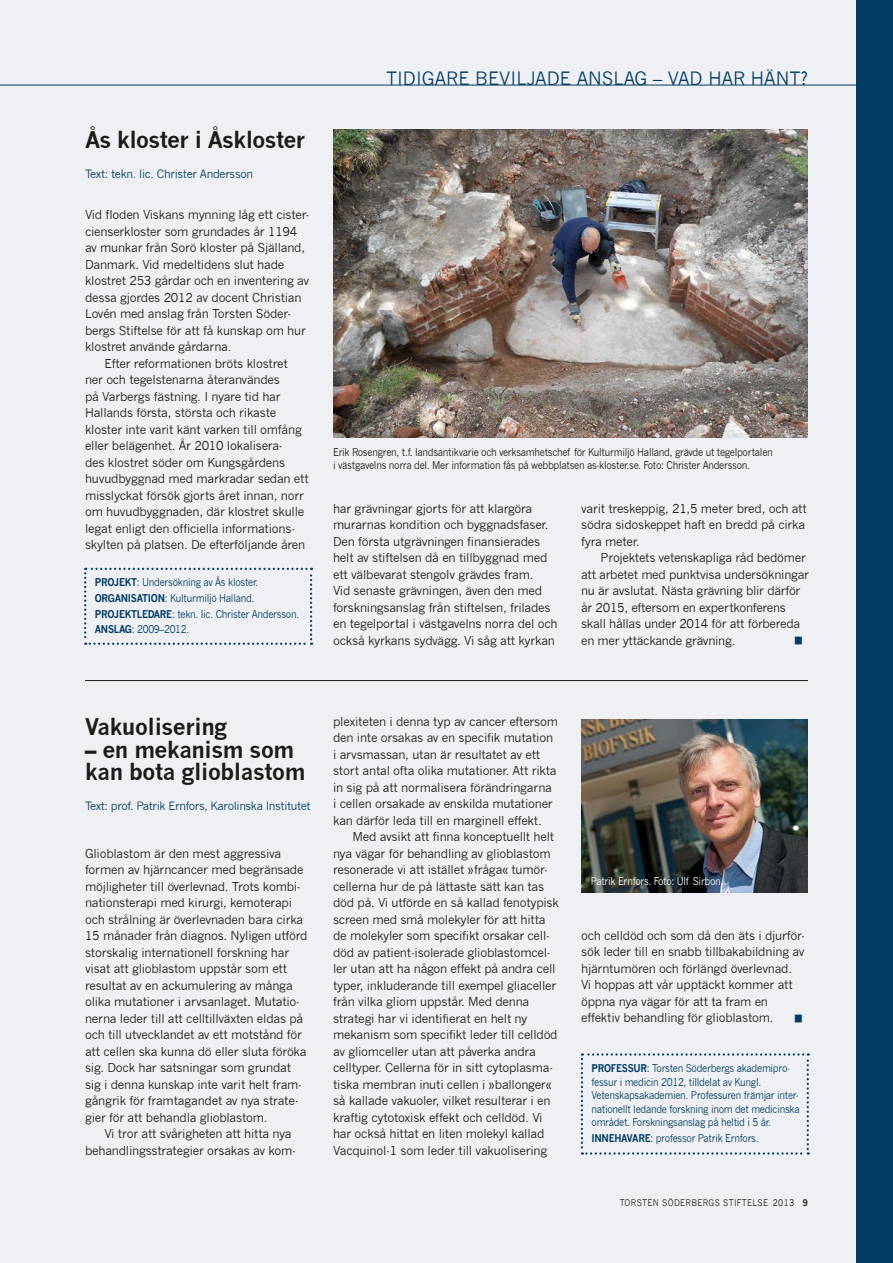
<style>
.page{position:relative;width:893px;height:1263px;background:#eff0f3}
.page>*{position:absolute;margin:0;border:0;box-sizing:border-box;transform-origin:0 0}
.t1{font:700 22.5px/22.5px "News Gothic";letter-spacing:-.02em;color:#1c1b1a}
.t2{font:18px "News Gothic";color:#003c64}
.t3{font:12px/16.5px "News Gothic";letter-spacing:-.02em;color:#1c1b1a}
.t4{font:11.25px "News Gothic";letter-spacing:-.035em;color:#003c64}
.t5{font:10.5px/13.5px "News Gothic";letter-spacing:-.03em;color:#003c64;scale:.9 1}
.t6{font:10.5px/12.6px "News Gothic";letter-spacing:-.03em;color:#1c1b1a;scale:.9 1}
.t7{font:700 10.5px/15.6px "News Gothic";letter-spacing:-.03em;color:#003c64;scale:.9 1}
.t8{font:10.5px "News Gothic";letter-spacing:-.03em;color:#fff;scale:.9 1}
.t9{font:9px "News Gothic";letter-spacing:.04em;color:#1c1b1a;scale:.9 1}
.s1{font-weight:700}
.s2{font-weight:400}
</style>
<div class="page">
<img style="left:333px;top:130px;width:475px;height:307px">
<svg style="left:84px;top:568px;width:228px;height:77px"></svg>
<svg style="left:581px;top:1053px;width:228px;height:101px"></svg>
<img style="left:581px;top:719px;width:227px;height:173px">
<div style="left:857px;top:0;width:36px;height:1263px;background:#003c64"></div>
<hr style="left:85px;top:680px;width:723px;height:1px;background:#1c1b1a">
<hr style="left:0;top:85px;width:863px;height:1px;background:#003c64">
<h1 class="t1" style="left:85px;top:128px;width:222px">Ås kloster i Åskloster</h1>
<p class="t4" style="left:85px;top:167px;width:170px">Text: tekn. lic. Christer Andersson</p>
<p class="t3" style="left:85px;top:207px;width:226px">Vid floden Viskans mynning låg ett cister-</p>
<p class="t3" style="left:85px;top:223px;width:214px">cienserkloster som grundades år 1194</p>
<p class="t3" style="left:85px;top:240px;width:222px">av munkar från Sorö kloster på Själland,</p>
<p class="t3" style="left:85px;top:256px;width:201px">Danmark. Vid medeltidens slut hade</p>
<p class="t3" style="left:85px;top:273px;width:226px">klostret 253 gårdar och en inventering av</p>
<p class="t3" style="left:85px;top:289px;width:218px">dessa gjordes 2012 av docent Christian</p>
<p class="t3" style="left:85px;top:306px;width:208px">Lovén med anslag från Torsten Söder-</p>
<p class="t3" style="left:85px;top:322px;width:222px">bergs Stiftelse för att få kunskap om hur</p>
<p class="t3" style="left:85px;top:339px;width:148px">klostret använde gårdarna.</p>
<p class="t3" style="left:105px;top:355px;width:185px">Efter reformationen bröts klostret</p>
<p class="t3" style="left:85px;top:372px;width:196px">ner och tegelstenarna återanvändes</p>
<p class="t3" style="left:85px;top:388px;width:197px">på Varbergs fästning. I nyare tid har</p>
<p class="t3" style="left:85px;top:405px;width:193px">Hallands första, största och rikaste</p>
<p class="t3" style="left:85px;top:421px;width:218px">kloster inte varit känt varken till omfång</p>
<p class="t3" style="left:85px;top:438px;width:199px">eller belägenhet. År 2010 lokalisera-</p>
<p class="t3" style="left:85px;top:454px;width:202px">des klostret söder om Kungsgårdens</p>
<p class="t3" style="left:85px;top:471px;width:225px">huvudbyggnad med markradar sedan ett</p>
<p class="t3" style="left:85px;top:487px;width:220px">misslyckat försök gjorts året innan, norr</p>
<p class="t3" style="left:85px;top:504px;width:221px">om huvudbyggnaden, där klostret skulle</p>
<p class="t3" style="left:85px;top:520px;width:212px">legat enligt den officiella informations-</p>
<p class="t3" style="left:85px;top:537px;width:222px">skylten på platsen. De efterföljande åren</p>
<p class="t5" style="left:95px;top:575px;width:183px;line-height:15.6px"><span class="s1">PROJEKT</span>: Undersökning av Ås kloster.<br><span class="s1">ORGA</span></p>
<p class="t7" style="left:95px;top:590px;width:179px;text-indent:26px">NISATION<span class="s2">: Kulturmiljö Halland.<br></span>PROJEKTLEDARE</p>
<p class="t5" style="left:95px;top:606px;width:229px;line-height:15.6px;text-indent:77px">: tekn. lic. Christer Andersson.<br><span class="s1">ANSLAG</span> : 2009–2012.</p>
<h2 class="t2" style="left:386px;top:68px;width:423px">TIDIGARE BEVILJADE ANSLAG – VAD HAR HÄNT?</h2>
<p class="t6" style="left:333px;top:446px;width:490px">Erik Rosengren, t.f. landsantikvarie och verksamhetschef för Kulturmiljö Halland, grävde ut tegelportalen i västgavelns norra del. Mer information fås på webbplatsen as-kloster.se. Foto: Christer Andersson.</p>
<p class="t3" style="left:333px;top:500px;width:226px">har grävningar gjorts för att klargöra murarnas kondition och byggnadsfaser.<br>Den första utgrävningen finansierades helt av stiftelsen då en tillbyggnad med ett välbevarat stengolv grävdes fram.<br>Vid senaste grävningen, även den med forskningsanslag från stiftelsen, frilades en tegelportal i västgavelns norra del och också kyrkans sydvägg. Vi såg att kyrkan</p>
<p class="t3" style="left:581px;top:500px;width:227px">varit treskeppig, 21,5 meter bred, och att södra sidoskeppet haft en bredd på cirka fyra meter.</p>
<p class="t3" style="left:581px;top:549px;width:230px;text-indent:20px">Projektets vetenskapliga råd bedömer att arbetet med punktvisa undersökningar nu är avslutat. Nästa grävning blir därför år 2015, eftersom en expertkonferens skall hållas under 2014 för att förbereda en mer yttäckande grävning.</p>
<h1 class="t1" style="left:85px;top:715px;width:144px">Vakuolisering</h1>
<h1 class="t1" style="left:85px;top:738px;width:222px">– en mekanism som kan bota glioblastom</h1>
<p class="t4" style="left:85px;top:799px;width:227px">Text: prof. Patrik Ernfors, Karolinska Institutet</p>
<p class="t3" style="left:85px;top:845px;width:224px">Glioblastom är den mest aggressiva formen av hjärncancer med begränsade möjligheter till överlevnad. Trots kombi&shy;nationsterapi med kirurgi, kemoterapi och strålning är överlevnaden bara cirka 15 månader från diagnos. Nyligen utförd storskalig internationell forskning har visat att glioblastom uppstår som ett resultat av en ackumulering av många olika mutationer i arvsanlaget. Mutatio&shy;nerna leder till att celltillväxten eldas på och till utvecklandet av ett motstånd för att cellen ska kunna dö eller sluta föröka sig. Dock har satsningar som grundat sig i denna kunskap inte varit helt fram&shy;gångrik för framtagandet av nya strate&shy;gier för att behandla glioblastom.</p>
<p class="t3" style="left:85px;top:1126px;width:212px;text-indent:20px">Vi tror att svårigheten att hitta nya behandlingsstrategier orsakas av kom-</p>
<p class="t3" style="left:333px;top:713px;width:226px">plexiteten i denna typ av cancer eftersom den inte orsakas av en specifik mutation i arvsmassan, utan är resultatet av ett stort antal ofta olika mutationer. Att rikta in sig på att normalisera förändringarna i cellen orsakade av enskilda mutationer kan därför leda till en marginell effekt.</p>
<p class="t3" style="left:333px;top:829px;width:227px;text-indent:20px">Med avsikt att finna konceptuellt helt nya vägar för behandling av glioblastom resonerade vi att istället »fråga« tumör&shy;cellerna hur de på lättaste sätt kan tas död på. Vi utförde en så kallad fenotypisk screen med små molekyler för att hitta de molekyler som specifikt orsakar cell&shy;död av patient-isolerade glioblastomcel&shy;ler utan att ha någon effekt på andra cell typer, inkluderande till exempel gliaceller från vilka gliom uppstår. Med denna strategi har vi identifierat en helt ny mekanism som specifikt leder till celldöd av gliomceller utan att påverka andra celltyper. Cellerna för in sitt cytoplasma&shy;tiska membran inuti cellen i » ballonger« så kallade vakuoler, vilket resulterar i en kraftig cytotoxisk effekt och celldöd. Vi har också hittat en liten molekyl kallad Vacquinol-1 som leder till vakuolisering</p>
<p class="t8" style="left:591px;top:875px;width:149px">Patrik Ernfors. Foto: Ulf Sirbon.</p>
<p class="t3" style="left:581px;top:927px;width:225px">och celldöd och som då den äts i djurför&shy;sök leder till en snabb tillbakabildning av hjärntumören och förlängd överlevnad.<br>Vi hoppas att vår upptäckt kommer att öppna nya vägar för att ta fram en effektiv behandling för glioblastom.</p>
<p class="t5" style="left:591px;top:1061px;width:233px"><span class="s1">PROFESSUR</span>: Torsten Söderbergs akademipro&shy;fessur i medicin 2012, tilldelat av Kungl.<br>Vetenskapsakademien. Professuren främjar inter&shy;nationellt ledande forskning inom det medicinska området. Forskningsanslag på heltid i 5 år.</p>
<p class="t7" style="left:591px;top:1130px;width:41px">INNEHAVARE</p>
<p class="t5" style="left:650px;top:1131px;width:122px">: professor Patrik Ernfors.</p>
<p class="t9" style="left:620px;top:1197px;width:211px">TORSTEN SÖDERBERGS STIFTELSE 2013 <span class="s1">9</span></p>
</div>
